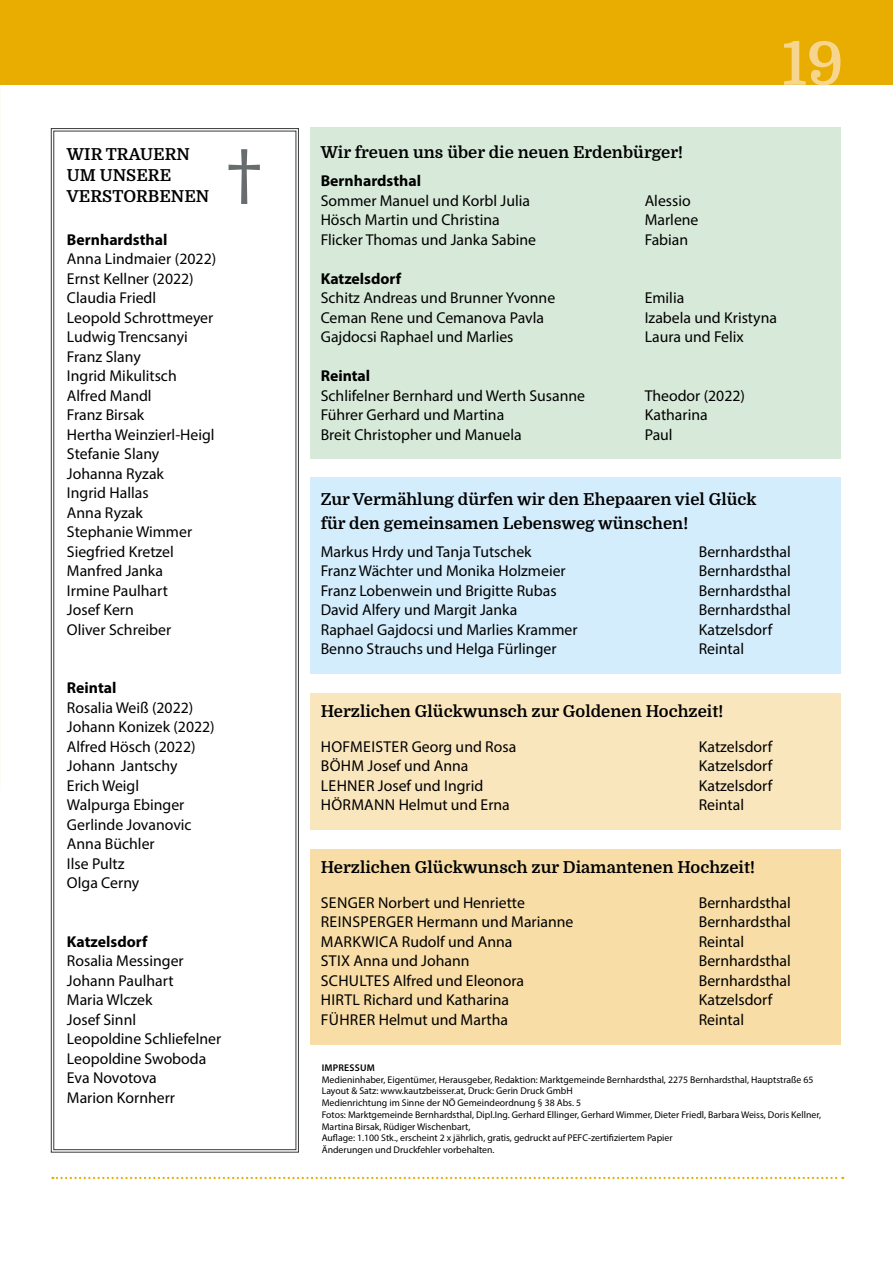
<style>
.page{position:relative;width:893px;height:1263px;background:#fff}
.page>*{position:absolute;margin:0;border:0;box-sizing:border-box;transform-origin:0 0}
.t1{font:700 60px "Domine";color:#f6d58f}
.t2{font:700 16.5px/21px "Domine";color:#000}
.t3{font:15.75px/19.5px "Myriad Pro";color:#000}
.t4{font:700 15.75px "Myriad Pro";color:#000}
.t5{font:9.75px/11.7px "Myriad Pro";color:#000}
.t6{font:600 9.75px "Myriad Pro";letter-spacing:.02em;color:#000}
</style>
<div class="page">
<div style="left:0;top:0;width:893px;height:85px;background:#e8ad00"></div>
<svg style="left:52px;top:1177px;width:791px;height:2px"></svg>
<svg style="left:51px;top:128px;width:248px;height:1025px"></svg>
<div style="left:310px;top:128px;width:531px;height:331px;background:#d7ead9"></div>
<div style="left:310px;top:477px;width:531px;height:197px;background:#d4edfc"></div>
<div style="left:310px;top:693px;width:531px;height:137px;background:#fae6bd"></div>
<div style="left:310px;top:849px;width:531px;height:195px;background:#f8dda6"></div>
<svg style="left:229px;top:149px;width:31px;height:55px"></svg>
<img style="left:0;top:331px;width:1px;height:166px">
<p class="t2" style="left:67px;top:144px;width:144px">WIR TRAUERN<br>UM UNSERE<br>VERSTORBENEN</p>
<p class="t4" style="left:67px;top:229px;width:102px">Bernhardsthal</p>
<p class="t3" style="left:67px;top:249px;width:151px">Anna Lindmaier (2022)<br>Ernst Kellner (2022)<br>Claudia Friedl<br>Leopold Schrottmeyer<br>Ludwig Trencsanyi<br>Franz Slany<br>Ingrid Mikulitsch<br>Alfred Mandl<br>Franz Birsak<br>Hertha Weinzierl-Heigl<br>Stefanie Slany<br>Johanna Ryzak<br>Ingrid Hallas<br>Anna Ryzak<br>Stephanie Wimmer<br>Siegfried Kretzel<br>Manfred Janka<br>Irmine Paulhart<br>Josef Kern<br>Oliver Schreiber</p>
<p class="t4" style="left:67px;top:677px;width:51px">Reintal</p>
<p class="t3" style="left:67px;top:697px;width:149px">Rosalia Weiß (2022)<br>Johann Konizek (2022)<br>Alfred Hösch (2022)<br>Johann Jantschy<br>Erich Weigl<br>Walpurga Ebinger<br>Gerlinde Jovanovic<br>Anna Büchler<br>Ilse Pultz<br>Olga Cerny</p>
<p class="t4" style="left:67px;top:931px;width:82px">Katzelsdorf</p>
<p class="t3" style="left:67px;top:951px;width:156px">Rosalia Messinger<br>Johann Paulhart<br>Maria Wlczek<br>Josef Sinnl<br>Leopoldine Schliefelner<br>Leopoldine Swoboda<br>Eva Novotova<br>Marion Kornherr</p>
<h1 class="t1" style="left:782px;top:31px;width:63px">19</h1>
<p class="t2" style="left:321px;top:142px;width:364px">Wir freuen uns über die neuen Erdenbürger!</p>
<p class="t4" style="left:321px;top:170px;width:102px">Bernhardsthal</p>
<p class="t3" style="left:321px;top:190px;width:211px">Sommer Manuel und Korbl Julia</p>
<p class="t3" style="left:645px;top:190px;width:48px">Alessio</p>
<p class="t3" style="left:321px;top:210px;width:181px">Hösch Martin und Christina</p>
<p class="t3" style="left:645px;top:210px;width:55px">Marlene</p>
<p class="t3" style="left:321px;top:229px;width:217px">Flicker Thomas und Janka Sabine</p>
<p class="t3" style="left:645px;top:229px;width:45px">Fabian</p>
<p class="t4" style="left:321px;top:268px;width:82px">Katzelsdorf</p>
<p class="t3" style="left:321px;top:288px;width:236px">Schitz Andreas und Brunner Yvonne</p>
<p class="t3" style="left:645px;top:288px;width:41px">Emilia</p>
<p class="t3" style="left:321px;top:307px;width:225px">Ceman Rene und Cemanova Pavla</p>
<p class="t3" style="left:645px;top:307px;width:134px">Izabela und Kristyna</p>
<p class="t3" style="left:321px;top:327px;width:194px">Gajdocsi Raphael und Marlies</p>
<p class="t3" style="left:645px;top:327px;width:101px">Laura und Felix</p>
<p class="t4" style="left:321px;top:365px;width:51px">Reintal</p>
<p class="t3" style="left:321px;top:385px;width:266px">Schlifelner Bernhard und Werth Susanne</p>
<p class="t3" style="left:645px;top:385px;width:102px">Theodor (2022)</p>
<p class="t3" style="left:321px;top:405px;width:185px">Führer Gerhard und Martina</p>
<p class="t3" style="left:645px;top:405px;width:65px">Katharina</p>
<p class="t3" style="left:321px;top:424px;width:203px">Breit Christopher und Manuela</p>
<p class="t3" style="left:645px;top:424px;width:29px">Paul</p>
<p class="t2" style="left:321px;top:488px;width:437px;line-height:24px">Zur Vermählung dürfen wir den Ehepaaren viel Glück für den gemeinsamen Lebensweg wünschen!</p>
<p class="t3" style="left:321px;top:541px;width:212px">Markus Hrdy und Tanja Tutschek</p>
<p class="t3" style="left:699px;top:541px;width:94px">Bernhardsthal</p>
<p class="t3" style="left:321px;top:561px;width:247px">Franz Wächter und Monika Holzmeier</p>
<p class="t3" style="left:699px;top:561px;width:94px">Bernhardsthal</p>
<p class="t3" style="left:321px;top:580px;width:238px">Franz Lobenwein und Brigitte Rubas</p>
<p class="t3" style="left:699px;top:580px;width:94px">Bernhardsthal</p>
<p class="t3" style="left:321px;top:600px;width:198px">David Alfery und Margit Janka</p>
<p class="t3" style="left:699px;top:600px;width:94px">Bernhardsthal</p>
<p class="t3" style="left:321px;top:619px;width:258px">Raphael Gajdocsi und Marlies Krammer</p>
<p class="t3" style="left:699px;top:619px;width:75px">Katzelsdorf</p>
<p class="t3" style="left:321px;top:639px;width:237px">Benno Strauchs und Helga Fürlinger</p>
<p class="t3" style="left:699px;top:639px;width:47px">Reintal</p>
<p class="t2" style="left:321px;top:701px;width:404px">Herzlichen Glückwunsch zur Goldenen Hochzeit!</p>
<p class="t3" style="left:321px;top:736px;width:197px">HOFMEISTER Georg und Rosa</p>
<p class="t3" style="left:699px;top:736px;width:75px">Katzelsdorf</p>
<p class="t3" style="left:321px;top:756px;width:149px">BÖHM Josef und Anna</p>
<p class="t3" style="left:699px;top:756px;width:75px">Katzelsdorf</p>
<p class="t3" style="left:321px;top:775px;width:164px">LEHNER Josef und Ingrid</p>
<p class="t3" style="left:699px;top:775px;width:75px">Katzelsdorf</p>
<p class="t3" style="left:321px;top:795px;width:191px">HÖRMANN Helmut und Erna</p>
<p class="t3" style="left:699px;top:795px;width:47px">Reintal</p>
<p class="t2" style="left:321px;top:857px;width:436px">Herzlichen Glückwunsch zur Diamantenen Hochzeit!</p>
<p class="t3" style="left:321px;top:892px;width:206px">SENGER Norbert und Henriette</p>
<p class="t3" style="left:699px;top:892px;width:94px">Bernhardsthal</p>
<p class="t3" style="left:321px;top:912px;width:254px">REINSPERGER Hermann und Marianne</p>
<p class="t3" style="left:699px;top:912px;width:94px">Bernhardsthal</p>
<p class="t3" style="left:321px;top:931px;width:193px">MARKWICA Rudolf und Anna</p>
<p class="t3" style="left:699px;top:931px;width:47px">Reintal</p>
<p class="t3" style="left:321px;top:951px;width:150px">STIX Anna und Johann</p>
<p class="t3" style="left:699px;top:951px;width:94px">Bernhardsthal</p>
<p class="t3" style="left:321px;top:970px;width:205px">SCHULTES Alfred und Eleonora</p>
<p class="t3" style="left:699px;top:970px;width:94px">Bernhardsthal</p>
<p class="t3" style="left:321px;top:990px;width:190px">HIRTL Richard und Katharina</p>
<p class="t3" style="left:699px;top:990px;width:75px">Katzelsdorf</p>
<p class="t3" style="left:321px;top:1009px;width:189px">FÜHRER Helmut und Martha</p>
<p class="t3" style="left:699px;top:1009px;width:47px">Reintal</p>
<p class="t6" style="left:322px;top:1061px;width:54px">IMPRESSUM</p>
<p class="t5" style="left:322px;top:1073px;width:501px">Medieninhaber, Eigentümer, Herausgeber, Redaktion: Marktgemeinde Bernhardsthal, 2275 Bernhardsthal, Hauptstraße 65<br>Layout &amp; Satz: www.kautzbeisser.at, Druck: Gerin Druck GmbH<br>Medienrichtung im Sinne der NÖ Gemeindeordnung § 38 Abs. 5<br>Fotos: Marktgemeinde Bernhardsthal, Dipl.Ing. Gerhard Ellinger, Gerhard Wimmer, Dieter Friedl, Barbara Weiss, Doris Kellner, Martina Birsak, Rüdiger Wischenbart,<br>Auflage: 1.100 Stk., erscheint 2 x jährlich, gratis, gedruckt auf PEFC-zertifiziertem Papier<br>Änderungen und Druckfehler vorbehalten.</p>
</div>
